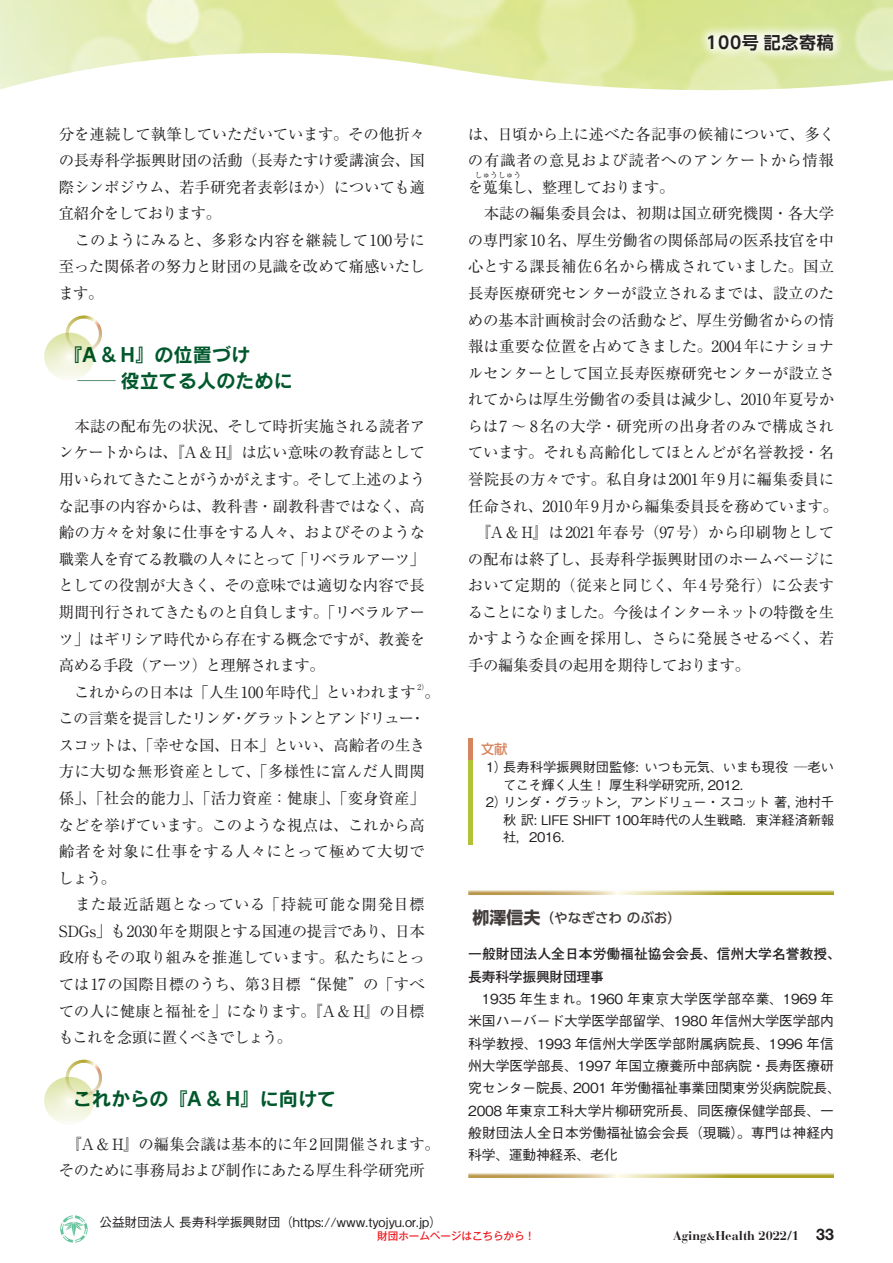
<style>
.page{position:relative;width:893px;height:1263px;background:#fff}
.page>*{position:absolute;margin:0;border:0;box-sizing:border-box;transform-origin:0 0}
.t1{font:19.2px/26.5px "Rodin Pro B";color:#00582c}
.t2{font:700 16.95px "UD Shin Go Pro De";letter-spacing:.04em;color:#231f20}
.t3{font:15.45px/26.5px "Ryumin Pro";letter-spacing:-.01em;color:#231f20}
.t4{font:500 13.8px/22.4px "Gothic BBB Pro";letter-spacing:-.01em;color:#231f20}
.t5{font:700 13.8px/22.4px "Futo Go B101 Pro";color:#231f20}
.t6{font:500 13.65px "UD Shin Go Pro";color:#423c3b}
.t7{font:500 13.35px "Gothic BBB Pro";letter-spacing:-.02em;color:#231f20}
.t8{font:500 13.35px "Gothic BBB Pro";letter-spacing:-.045em;color:#231f20}
.t9{font:500 13.35px "UD Shin Go Pro";color:#d6845e}
.t10{font:500 12.75px "Gothic BBB Pro";letter-spacing:-.01em;color:#231f20}
.t11{font:700 12.75px "Bauer Bodoni";color:#231f20}
.t12{font:500 10.65px "Gothic MB101 Pro";letter-spacing:-.01em;color:#ee1d23}
.t13{font:7.65px "Ryumin Pro";color:#231f20}
.s1{font-weight:700;font-size:16.95px}
.s2{font-size:10.65px}
.s3{font-family:"Helvetica Neue";font-size:15.9px}
</style>
<div class="page">
<div style="left:60px;top:1215px;width:28px;height:28px;border:3px solid #62c39c;border-radius:50%"></div>
<svg style="left:61px;top:1215px;width:26px;height:28px"></svg>
<img style="left:0;top:0;width:893px;height:91px">
<div style="left:697px;top:23px;width:148px;height:39px;background:#fff;opacity:.85"></div>
<svg style="left:61px;top:315px;width:42px;height:42px"></svg>
<svg style="left:44px;top:333px;width:50px;height:48px;background:#edefd0"></svg>
<svg style="left:62px;top:1059px;width:41px;height:42px"></svg>
<svg style="left:44px;top:1077px;width:50px;height:48px;background:#edefd0"></svg>
<svg style="left:468px;top:890px;width:366px;height:5px;background:#d3c687"></svg>
<svg style="left:468px;top:1173px;width:366px;height:5px;background:#d3c687"></svg>
<hr style="left:468px;top:743px;width:4px;height:102px;background:#b3c135">
<hr style="left:468px;top:738px;width:4px;height:22px;background:#d6845e">
<p class="t3" style="left:58px;top:119px;width:368px">分を連続して執筆していただいています。その他折々の長寿科学振興財団の活動（長寿たすけ愛講演会、国際シンポジウム、若手研究者表彰ほか）についても適宜紹介をしております。<br>　このようにみると、多彩な内容を継続して100号に至った関係者の努力と財団の見識を改めて痛感いたします。</p>
<p class="t1" style="left:78px;top:340px;width:217px;text-indent:-14px">『A＆H』の位置づけ─役立てる人のために</p>
<p class="t3" style="left:58px;top:412px;width:369px">　本誌の配布先の状況、そして時折実施される読者アンケートからは、『A＆H』は広い意味の教育誌として用いられてきたことがうかがえます。そして上述のような記事の内容からは、教科書・副教科書ではなく、高齢の方々を対象に仕事をする人々、およびそのような職業人を育てる教職の人々にとって「リベラルアーツ」としての役割が大きく、その意味では適切な内容で長期間刊行されてきたものと自負します。「リベラルアーツ」はギリシア時代から存在する概念ですが、教養を高める手段（アーツ）と理解されます。<br>　これからの日本は「人生100年時代」といわれます</p>
<p class="t13" style="left:417px;top:681px;width:13px">2）</p>
<p class="t3" style="left:58px;top:678px;width:383px;text-indent:366px">。この言葉を提言したリンダ・グラットンとアンドリュー・スコットは、「幸せな国、日本」といい、高齢者の生き方に大切な無形資産として、「多様性に富んだ人間関係」、「社会的能力」、「活力資産：健康」、「変身資産」などを挙げています。このような視点は、これから高齢者を対象に仕事をする人々にとって極めて大切でしょう。<br>　また最近話題となっている「持続可能な開発目標<br>SDGs」も2030年を期限とする国連の提言であり、日本政府もその取り組みを推進しています。私たちにとっては17の国際目標のうち、第3目標“保健”の「すべての人に健康と福祉を」になります。『A＆H』の目標もこれを念頭に置くべきでしょう。</p>
<p class="t1" style="left:73px;top:1085px;width:265px">これからの『A＆H』に向けて</p>
<p class="t3" style="left:59px;top:1129px;width:383px">　『A＆H』の編集会議は基本的に年2回開催されます。そのために事務局および制作にあたる厚生科学研究所</p>
<p class="t2" style="left:706px;top:29px;width:129px">100号記念寄稿</p>
<p class="t3" style="left:468px;top:119px;width:369px;text-align:justify">は、日頃から上に述べた各記事の候補について、多くの有識者の意見および読者へのアンケートから情報を蒐集し、整理しております。</p>
<p class="t13" style="left:475px;top:169px;width:48px">しゅうしゅう</p>
<p class="t3" style="left:468px;top:199px;width:372px">　本誌の編集委員会は、初期は国立研究機関・各大学の専門家10名、厚生労働省の関係部局の医系技官を中心とする課長補佐6名から構成されていました。国立長寿医療研究センターが設立されるまでは、設立のための基本計画検討会の活動など、厚生労働省からの情報は重要な位置を占めてきました。2004年にナショナルセンターとして国立長寿医療研究センターが設立されてからは厚生労働省の委員は減少し、2010年夏号からは7 〜 8名の大学・研究所の出身者のみで構成されています。それも高齢化してほとんどが名誉教授・名誉院長の方々です。私自身は2001年9月に編集委員に任命され、2010年9月から編集委員長を務めています。　『A＆H』は2021年春号（97号）から印刷物としての配布は終了し、長寿科学振興財団のホームページにおいて定期的（従来と同じく、年4号発行）に公表することになりました。今後はインターネットの特徴を生かすような企画を採用し、さらに発展させるべく、若手の編集委員の起用を期待しております。</p>
<p class="t9" style="left:481px;top:738px;width:28px">文献</p>
<p class="t7" style="left:486px;top:756px;width:349px">1）長寿科学振興財団監修: いつも元気、いまも現役 ─老い</p>
<p class="t7" style="left:503px;top:774px;width:242px">てこそ輝く人生！厚生科学研究所, 2012.</p>
<p class="t8" style="left:486px;top:791px;width:350px">2）リンダ・グラットン，アンドリュー・スコット著, 池村千</p>
<p class="t7" style="left:503px;top:809px;width:332px">秋訳: LIFE SHIFT 100年時代の人生戦略．東洋経済新報</p>
<p class="t7" style="left:503px;top:826px;width:63px">社，2016.</p>
<p class="t6" style="left:472px;top:907px;width:210px"><span class="s1">栁澤信夫</span>（やなぎさわ のぶお）</p>
<p class="t5" style="left:468px;top:941px;width:374px">一般財団法人全日本労働福祉協会会長、信州大学名誉教授、長寿科学振興財団理事</p>
<p class="t4" style="left:468px;top:986px;width:374px">　1935 年生まれ。1960 年東京大学医学部卒業、1969 年米国ハーバード大学医学部留学、1980 年信州大学医学部内科学教授、1993 年信州大学医学部附属病院長、1996 年信州大学医学部長、1997 年国立療養所中部病院・長寿医療研究センター院長、2001 年労働福祉事業団関東労災病院院長、<br>2008 年東京工科大学片柳研究所長、同医療保健学部長、一般財団法人全日本労働福祉協会会長（現職）。専門は神経内科学、運動神経系、老化</p>
<p class="t10" style="left:99px;top:1212px;width:344px">公益財団法人 長寿科学振興財団（https://www.tyojyu.or.jp）</p>
<p class="t12" style="left:377px;top:1227px;width:159px">財団ホームページはこちらから！</p>
<p class="t11" style="left:673px;top:1228px;width:162px">Aging<span class="s2">&amp;</span>Health 2022/1 <span class="s3">33</span></p>
</div>
